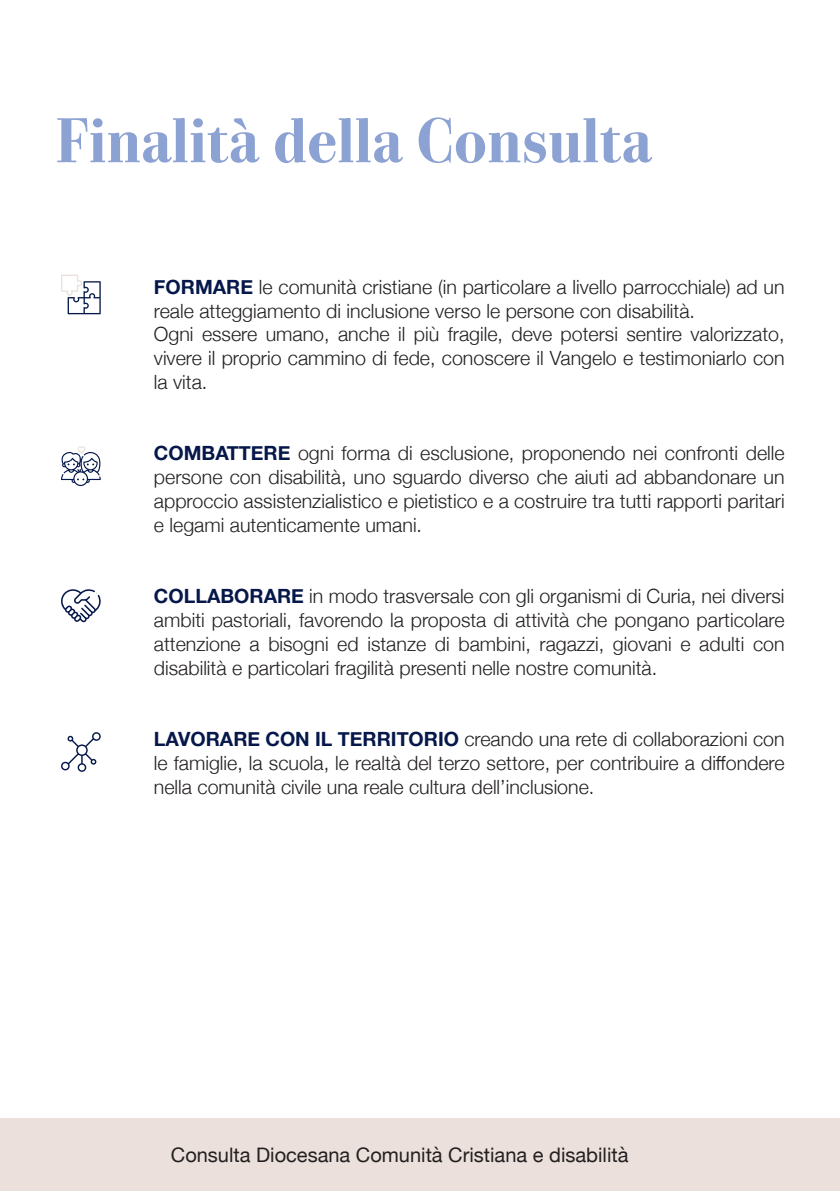
<style>
.page{position:relative;width:840px;height:1191px;background:#fff}
.page>*{position:absolute;margin:0;border:0;box-sizing:border-box;transform-origin:0 0}
.t1{font:60px "Parmigiano Text Pro Bld";color:#8ca2d2}
.t2{font:20px "Helvetica Neue";color:#231f20}
.t3{font:300 19.6px/23.8px "Helvetica Neue";color:#231f20;text-align:justify}
.s1{font-weight:700;color:#06184a}
</style>
<div class="page">
<svg style="left:61px;top:589px;width:40px;height:33px"></svg>
<svg style="left:61px;top:274px;width:40px;height:40px"></svg>
<svg style="left:61px;top:446px;width:40px;height:40px"></svg>
<svg style="left:61px;top:732px;width:40px;height:40px"></svg>
<div style="left:0;top:1119px;width:839px;height:72px;background:#ebe0db"></div>
<p class="t1" style="left:55px;top:94px;width:598px">Finalità della Consulta</p>
<p class="t3" style="left:154px;top:273px;width:632px"><span class="s1">FORMARE</span> le comunità cristiane (in particolare a livello parrocchiale) ad un reale atteggiamento di inclusione verso le persone con disabilità.</p>
<p class="t3" style="left:154px;top:321px;width:632px">Ogni essere umano, anche il più fragile, deve potersi sentire valorizzato, vivere il proprio cammino di fede, conoscere il Vangelo e testimoniarlo con la vita.</p>
<p class="t3" style="left:154px;top:440px;width:632px"><span class="s1">COMBATTERE</span> ogni forma di esclusione, proponendo nei confronti delle persone con disabilità, uno sguardo diverso che aiuti ad abbandonare un approccio assistenzialistico e pietistico e a costruire tra tutti rapporti paritari e legami autenticamente umani.</p>
<p class="t3" style="left:154px;top:583px;width:632px"><span class="s1">COLLABORARE</span> in modo trasversale con gli organismi di Curia, nei diversi ambiti pastoriali, favorendo la proposta di attività che pongano particolare attenzione a bisogni ed istanze di bambini, ragazzi, giovani e adulti con disabilità e particolari fragilità presenti nelle nostre comunità.</p>
<p class="t3" style="left:154px;top:725px;width:632px"><span class="s1">LAVORARE CON IL TERRITORIO</span> creando una rete di collaborazioni con le famiglie, la scuola, le realtà del terzo settore, per contribuire a diffondere nella comunità civile una reale cultura dell’inclusione.</p>
<p class="t2" style="left:171px;top:1140px;width:459px">Consulta Diocesana Comunità Cristiana e disabilità</p>
</div>
